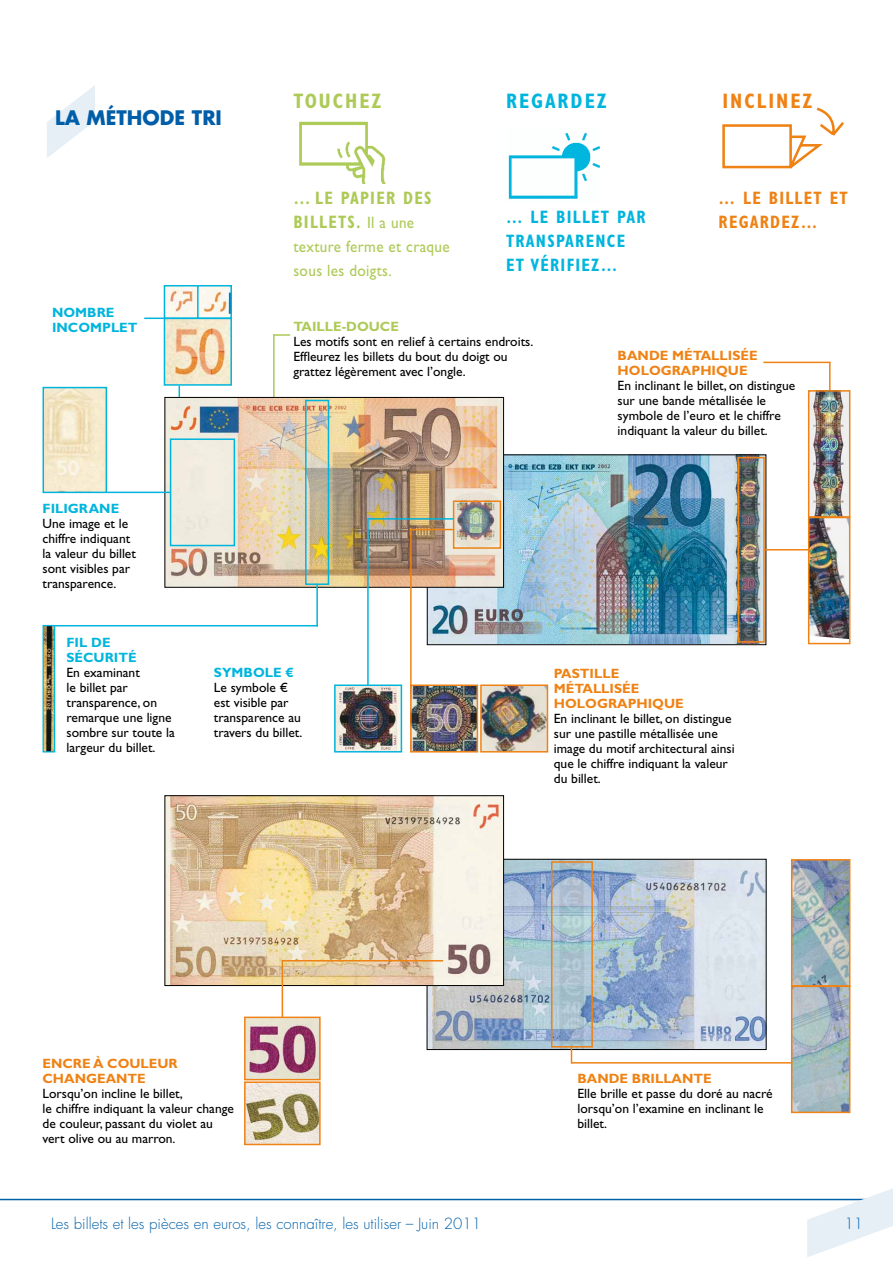
<style>
.page{position:relative;width:893px;height:1263px;background:#fff}
.page>*{position:absolute;margin:0;border:0;box-sizing:border-box;transform-origin:0 0}
.t1{font:700 condensed 21px "Gill Sans Std";color:#00b5dd;scale:.95 1}
.t2{font:700 condensed 21px "Gill Sans Std";letter-spacing:.1em;color:#ef8214;scale:.95 1}
.t3{font:700 condensed 21px "Gill Sans Std";letter-spacing:.1em;color:#adca57;scale:.95 1}
.t4{font:700 19.5px "Futura Std";color:#005ea8}
.t5{font:700 condensed 18px/24px "Gill Sans Std";letter-spacing:.075em;color:#00b5dd;scale:.92 1}
.t6{font:700 condensed 18px/24px "Gill Sans Std";letter-spacing:.075em;color:#adca57;scale:.95 1}
.t7{font:700 condensed 18px/24px "Gill Sans Std";letter-spacing:.075em;color:#ef8214;scale:.92 1}
.t8{font:16.5px/24px "Gill Sans Std";letter-spacing:.025em;color:#adca57;scale:.92 1}
.t9{font:300 15px "Futura Std";color:#0060a9}
.t10{font:13.5px/15px "Gill Sans Std";color:#000}
.t11{font:700 13.5px/15px "Gill Sans Std";color:#ef8214}
.t12{font:700 13.5px/15px "Gill Sans Std";color:#00b5dd}
.t13{font:700 13.5px "Gill Sans Std";color:#adca57}
.s1{font-weight:400;font-stretch:normal;font-size:16.5px}
</style>
<div class="page">
<hr style="left:0;top:1199px;width:893px;height:1px;background:#0060a9">
<svg style="left:807px;top:1188px;width:86px;height:69px"></svg>
<svg style="left:47px;top:85px;width:48px;height:73px"></svg>
<hr style="left:273px;top:334px;width:2px;height:66px;background:#adca57">
<img style="left:299px;top:121px;width:87px;height:63px">
<img style="left:429px;top:456px;width:335px;height:187px">
<div style="left:427px;top:454px;width:339px;height:191px;border:1px solid #000"></div>
<img style="left:508px;top:133px;width:92px;height:66px">
<img style="left:167px;top:399px;width:335px;height:187px">
<div style="left:165px;top:397px;width:339px;height:191px;border:1px solid #000"></div>
<img style="left:46px;top:390px;width:58px;height:100px">
<div style="left:43px;top:387px;width:64px;height:106px;border:2px solid #00b5dd"></div>
<img style="left:413px;top:687px;width:62px;height:62px">
<div style="left:410px;top:684px;width:68px;height:68px;border:2px solid #ef8214"></div>
<img style="left:483px;top:687px;width:62px;height:62px">
<div style="left:480px;top:684px;width:68px;height:68px;border:2px solid #ef8214"></div>
<img style="left:45px;top:627px;width:8px;height:123px">
<div style="left:43px;top:625px;width:12px;height:127px;border:1px solid #00b5dd"></div>
<hr style="left:106px;top:492px;width:65px;height:1px;background:#00b5dd">
<div style="left:170px;top:438px;width:65px;height:108px;border:2px solid #00b5dd"></div>
<div style="left:305px;top:400px;width:24px;height:185px;border:2px solid #00b5dd"></div>
<hr style="left:316px;top:584px;width:2px;height:42px;background:#00b5dd">
<hr style="left:55px;top:625px;width:263px;height:1px;background:#00b5dd">
<div style="left:453px;top:500px;width:48px;height:49px;border:2px solid #ef8214"></div>
<hr style="left:410px;top:529px;width:44px;height:1px;background:#ef8214">
<hr style="left:410px;top:529px;width:2px;height:156px;background:#ef8214">
<svg style="left:273px;top:334px;width:17px;height:2px"></svg>
<div style="left:738px;top:457px;width:27px;height:186px;border:2px solid #ef8214"></div>
<hr style="left:764px;top:549px;width:45px;height:1px;background:#ef8214">
<img style="left:811px;top:393px;width:36px;height:122px">
<div style="left:808px;top:390px;width:42px;height:128px;border:2px solid #ef8214"></div>
<img style="left:811px;top:520px;width:36px;height:119px">
<div style="left:808px;top:517px;width:42px;height:127px;border:2px solid #ef8214"></div>
<img style="left:429px;top:861px;width:335px;height:187px">
<div style="left:427px;top:859px;width:339px;height:191px;border:1px solid #000"></div>
<img style="left:167px;top:797px;width:335px;height:187px">
<div style="left:165px;top:795px;width:339px;height:191px;border:1px solid #000"></div>
<img style="left:247px;top:1019px;width:71px;height:58px">
<div style="left:244px;top:1016px;width:77px;height:64px;border:2px solid #ef8214"></div>
<img style="left:247px;top:1084px;width:71px;height:58px">
<div style="left:244px;top:1081px;width:77px;height:64px;border:2px solid #ef8214"></div>
<div style="left:551px;top:861px;width:42px;height:186px;border:2px solid #ef8214"></div>
<hr style="left:282px;top:961px;width:1px;height:57px;background:#ef8214">
<hr style="left:282px;top:960px;width:161px;height:1px;background:#ef8214">
<img style="left:794px;top:862px;width:53px;height:122px">
<div style="left:791px;top:859px;width:59px;height:128px;border:2px solid #ef8214"></div>
<svg style="left:794px;top:988px;width:53px;height:122px;background:#a5b8c1"></svg>
<div style="left:791px;top:985px;width:59px;height:128px;border:2px solid #ef8214"></div>
<hr style="left:571px;top:1062px;width:221px;height:1px;background:#ef8214">
<svg style="left:571px;top:1046px;width:1px;height:16px"></svg>
<hr style="left:763px;top:362px;width:67px;height:1px;background:#ef8214">
<svg style="left:829px;top:363px;width:1px;height:27px"></svg>
<img style="left:167px;top:288px;width:62px;height:95px">
<div style="left:164px;top:285px;width:35px;height:34px;border:2px solid #00b5dd"></div>
<div style="left:197px;top:285px;width:35px;height:34px;border:2px solid #00b5dd"></div>
<div style="left:164px;top:318px;width:68px;height:68px;border:2px solid #00b5dd"></div>
<svg style="left:144px;top:318px;width:21px;height:1px"></svg>
<img style="left:337px;top:687px;width:62px;height:62px">
<div style="left:334px;top:684px;width:68px;height:68px;border:2px solid #00b5dd"></div>
<hr style="left:367px;top:519px;width:2px;height:166px;background:#00b5dd">
<hr style="left:367px;top:518px;width:86px;height:2px;background:#00b5dd">
<svg style="left:722px;top:107px;width:122px;height:62px"></svg>
<h2 class="t4" style="left:55px;top:104px;width:168px">LA MÉTHODE TRI</h2>
<p class="t12" style="left:52px;top:305px;width:87px">NOMBRE<br>INCOMPLET</p>
<p class="t12" style="left:43px;top:501px;width:78px">FILIGRANE</p>
<p class="t10" style="left:43px;top:516px;width:95px">Une image et le chiffre indiquant la valeur du billet sont visibles par transparence.</p>
<h1 class="t3" style="left:293px;top:88px;width:94px">TOUCHEZ</h1>
<h3 class="t6" style="left:293px;top:186px;width:147px">… LE PAPIER DES<br>BILLETS. <span class="s1">Il a une</span></h3>
<p class="t8" style="left:293px;top:234px;width:171px">texture ferme et craque sous les doigts.</p>
<h1 class="t1" style="left:506px;top:89px;width:15px">REGARDE</h1>
<h1 class="t1" style="left:597px;top:89px;width:12px">Z</h1>
<h1 class="t2" style="left:722px;top:88px;width:96px">INCLINEZ</h1>
<h3 class="t5" style="left:506px;top:205px;width:153px">… LE BILLET PAR<br>TRANSPARENCE<br>ET VÉRIFIEZ…</h3>
<h3 class="t7" style="left:719px;top:186px;width:142px">… LE BILLET ET<br>REGARDEZ…</h3>
<p class="t13" style="left:293px;top:319px;width:9px">TAILLE</p>
<p class="t13" style="left:342px;top:319px;width:16px">-DOUCE</p>
<p class="t10" style="left:293px;top:334px;width:241px">Les motifs sont en relief à certains endroits.<br>Effleurez les billets du bout du doigt ou grattez légèrement avec l’ongle.</p>
<p class="t11" style="left:618px;top:348px;width:142px">BANDE MÉTALLISÉE<br>HOLOGRAPHIQUE</p>
<p class="t10" style="left:618px;top:378px;width:179px">En inclinant le billet, on distingue sur une bande métallisée le symbole de l’euro et le chiffre indiquant la valeur du billet.</p>
<p class="t12" style="left:66px;top:635px;width:72px">FIL DE<br>SÉCURITÉ</p>
<p class="t10" style="left:66px;top:665px;width:110px">En examinant<br>le billet par transparence, on remarque une ligne sombre sur toute la largeur du billet.</p>
<p class="t12" style="left:214px;top:665px;width:29px">SYMBOLE</p>
<p class="t12" style="left:285px;top:665px;width:10px">€</p>
<p class="t10" style="left:214px;top:680px;width:90px">Le symbole € est visible par transparence au travers du billet.</p>
<p class="t11" style="left:43px;top:1056px;width:137px">ENCRE À COULEUR<br>CHANGEANTE</p>
<p class="t10" style="left:43px;top:1086px;width:193px">Lorsqu’on incline le billet,<br>le chiffre indiquant la valeur change de couleur, passant du violet au vert olive ou au marron.</p>
<p class="t11" style="left:554px;top:666px;width:131px">PASTILLE<br>MÉTALLISÉE<br>HOLOGRAPHIQUE</p>
<p class="t10" style="left:554px;top:711px;width:182px">En inclinant le billet, on distingue sur une pastille métallisée une image du motif architectural ainsi que le chiffre indiquant la valeur du billet.</p>
<p class="t11" style="left:577px;top:1071px;width:136px">BANDE BRILLANTE</p>
<p class="t10" style="left:577px;top:1086px;width:197px">Elle brille et passe du doré au nacré lorsqu’on l’examine en inclinant le billet.</p>
<p class="t9" style="left:51px;top:1214px;width:432px">Les billets et les pièces en euros, les connaître, les utiliser – Juin 2011</p>
<p class="t9" style="left:845px;top:1214px;width:20px">11</p>
</div>
